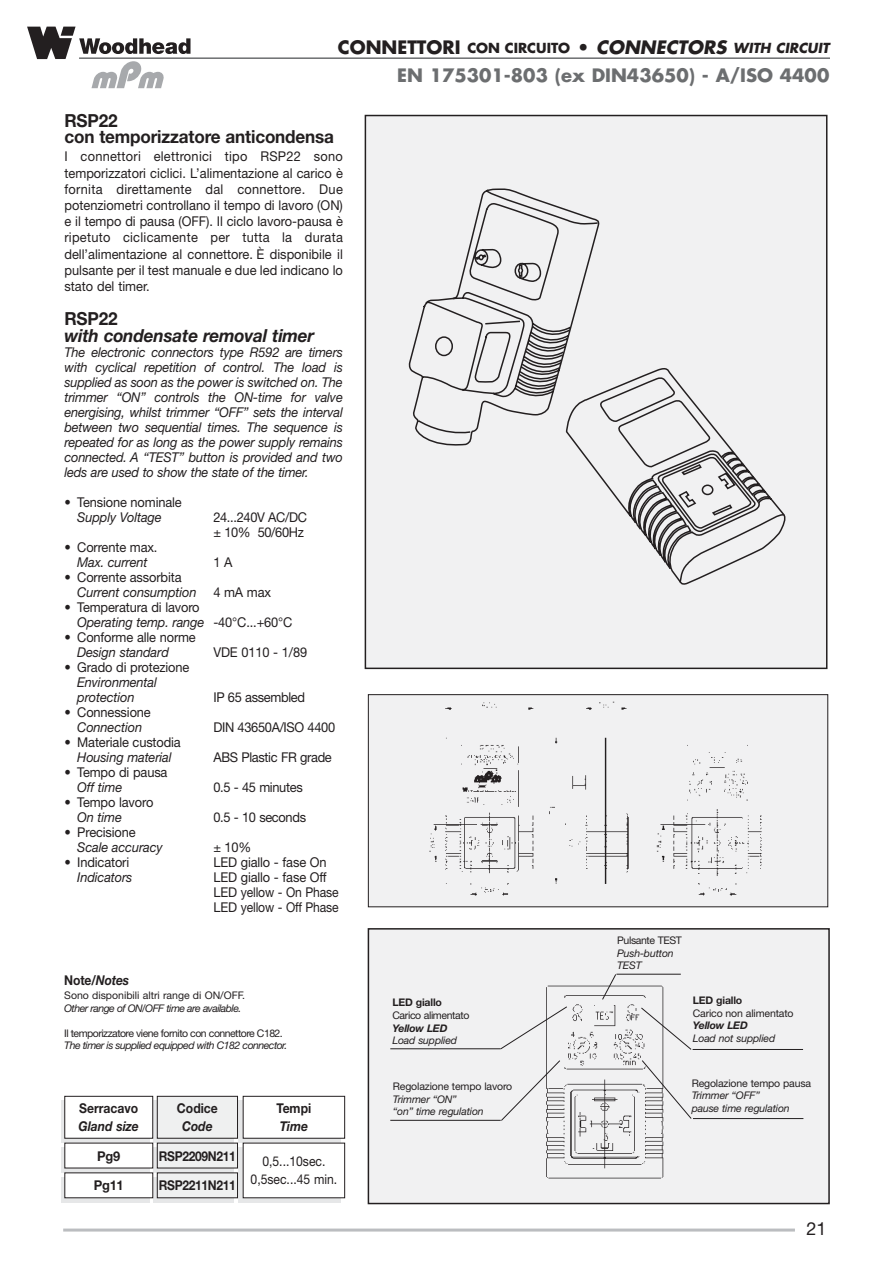
<style>
.page{position:relative;width:893px;height:1277px;background:#fff}
.page>*{position:absolute;margin:0;border:0;box-sizing:border-box;transform-origin:0 0}
.t1{font:700 18px/28.5px "Futura";color:#6c6e70;text-align:right}
.t2{font:700 18px/16px "Helvetica Neue";letter-spacing:-.01em;color:#231f20;scale:.95 1}
.t3{font:italic 700 18px "Helvetica Neue";letter-spacing:-.01em;color:#231f20;scale:.95 1}
.t4{font:18px "Helvetica Neue";color:#231f20}
.t5{font:13.5px/16.2px "Helvetica Neue";letter-spacing:-.01em;color:#231f20;scale:.95 1}
.t6{font:italic 13.5px/15px "Helvetica Neue";letter-spacing:-.01em;color:#231f20;text-align:justify;scale:.95 1}
.t7{font:13.5px/18px "Helvetica Neue";letter-spacing:-.01em;color:#231f20;text-align:center;scale:.9 1}
.t8{font:700 13.5px "Helvetica Neue";letter-spacing:-.025em;color:#231f20;scale:.89 1}
.t9{font:700 13.5px "Helvetica Neue";letter-spacing:-.025em;color:#231f20;scale:.9 1}
.t10{font:italic 700 13.5px "Helvetica Neue";color:#231f20;scale:.9 1}
.t11{font:700 13.5px "Helvetica Neue";color:#231f20;scale:.9 1}
.t12{font:700 13.5px "Helvetica Neue";letter-spacing:-.025em;color:#231f20;scale:.95 1}
.t13{font:italic 10.5px/12.6px "Helvetica Neue";letter-spacing:-.015em;color:#231f20}
.t14{font:10.5px "Helvetica Neue";letter-spacing:-.015em;color:#231f20}
.t15{font:italic 10.5px "Helvetica Neue";letter-spacing:-.05em;color:#231f20}
.t16{font:10.5px "Helvetica Neue";letter-spacing:-.05em;color:#231f20}
.t17{font:10.5px "Helvetica Neue";letter-spacing:-.035em;color:#231f20}
.t18{font:700 10.5px "Helvetica Neue";letter-spacing:-.015em;color:#231f20}
.t19{font:italic 700 10.5px "Helvetica Neue";letter-spacing:-.015em;color:#231f20}
.s1{color:#231f20}
.s2{font-size:13.5px;color:#231f20}
.s3{font-style:italic;color:#231f20}
.s4{font-style:italic;font-size:13.5px;color:#231f20}
.s5{font-style:italic}
</style>
<div class="page">
<hr style="left:63px;top:1228px;width:732px;height:3px;background:#bbbdc0">
<hr style="left:79px;top:57px;width:750px;height:2px;background:#6c6e70">
<svg style="left:27px;top:27px;width:163px;height:61px"></svg>
<div style="left:368px;top:928px;width:461px;height:275px;background:#f1f1f2"></div>
<div style="left:367px;top:928px;width:462px;height:276px;border:2px solid #231f20"></div>
<img style="left:516px;top:985px;width:155px;height:217px">
<svg style="left:153px;top:1100px;width:80px;height:42px"></svg>
<svg style="left:238px;top:1100px;width:103px;height:42px"></svg>
<div style="left:243px;top:1096px;width:101px;height:42px;background:#fff"></div>
<div style="left:243px;top:1096px;width:102px;height:42px;border:1px solid #231f20"></div>
<div style="left:157px;top:1096px;width:80px;height:42px;background:#eff0f0"></div>
<div style="left:157px;top:1096px;width:81px;height:42px;border:1px solid #231f20"></div>
<div style="left:153px;top:1147px;width:80px;height:25px;background:linear-gradient(to right,#e6e7e8,#e6e7e8)"></div>
<svg style="left:238px;top:1147px;width:103px;height:55px"></svg>
<svg style="left:61px;top:1100px;width:88px;height:42px"></svg>
<div style="left:65px;top:1096px;width:88px;height:42px;background:#fff"></div>
<div style="left:64px;top:1096px;width:89px;height:42px;border:1px solid #231f20"></div>
<div style="left:61px;top:1147px;width:89px;height:25px;background:linear-gradient(to right,#e6e7e8,#e6e7e8)"></div>
<div style="left:65px;top:1143px;width:88px;height:25px;background:#fff"></div>
<div style="left:243px;top:1143px;width:101px;height:54px;background:#fff"></div>
<svg style="left:153px;top:1176px;width:80px;height:26px"></svg>
<svg style="left:61px;top:1177px;width:89px;height:25px"></svg>
<div style="left:65px;top:1172px;width:88px;height:25px;background:#fff"></div>
<div style="left:368px;top:694px;width:459px;height:212px;background:#f1f1f2"></div>
<img style="left:429px;top:701px;width:333px;height:195px">
<div style="left:368px;top:694px;width:460px;height:213px;border:1px solid #231f20"></div>
<div style="left:365px;top:115px;width:461px;height:553px;background:#f1f1f2"></div>
<svg style="left:408px;top:188px;width:191px;height:258px"></svg>
<svg style="left:475px;top:253px;width:124px;height:193px"></svg>
<svg style="left:565px;top:366px;width:221px;height:219px"></svg>
<div style="left:364px;top:115px;width:463px;height:554px;border:2px solid #231f20"></div>
<hr style="left:390px;top:1048px;width:110px;height:1px;background:#231f20">
<hr style="left:692px;top:1049px;width:111px;height:1px;background:#231f20">
<hr style="left:693px;top:1118px;width:110px;height:1px;background:#231f20">
<hr style="left:390px;top:1120px;width:110px;height:1px;background:#231f20">
<hr style="left:616px;top:974px;width:64px;height:1px;background:#231f20">
<div style="left:157px;top:1143px;width:80px;height:25px;background:#eff0f0"></div>
<div style="left:157px;top:1172px;width:80px;height:25px;background:#eff0f0"></div>
<svg style="left:500px;top:1006px;width:67px;height:43px"></svg>
<svg style="left:640px;top:1007px;width:51px;height:43px"></svg>
<svg style="left:641px;top:1060px;width:50px;height:59px"></svg>
<svg style="left:602px;top:974px;width:14px;height:26px"></svg>
<svg style="left:500px;top:1060px;width:60px;height:61px"></svg>
<h1 class="t1" style="left:338px;top:34px;width:493px"><span class="s1">CONNETTORI</span> <span class="s2">CON CIRCUITO</span> <span class="s1">•</span> <span class="s3">CONNECTORS</span> <span class="s4">WITH CIRCUIT<br></span>EN 175301-803 (ex DIN43650) - A/ISO 4400</h1>
<h1 class="t2" style="left:64px;top:114px;width:285px">RSP22<br>con temporizzatore anticondensa</h1>
<p class="t5" style="left:64px;top:150px;width:294px;text-align:justify">I connettori elettronici tipo RSP22 sono temporizzatori ciclici. L’alimentazione al carico è fornita direttamente dal connettore. Due potenziometri controllano il tempo di lavoro (ON) e il tempo di pausa (OFF). Il ciclo lavoro-pausa è ripetuto ciclicamente per tutta la durata dell’alimentazione al connettore. È disponibile il pulsante per il test manuale e due led indicano lo stato del timer.</p>
<h1 class="t2" style="left:64px;top:312px;width:57px">RSP22</h1>
<h1 class="t3" style="left:64px;top:329px;width:264px">with condensate removal timer</h1>
<p class="t6" style="left:64px;top:345px;width:294px">The electronic connectors type R592 are timers with cyclical repetition of control. The load is supplied as soon as the power is switched on. The trimmer “ON” controls the ON-time for valve energising, whilst trimmer “OFF” sets the interval between two sequential times. The sequence is repeated for as long as the power supply remains connected. A “TEST” button is provided and two leds are used to show the state of the timer.</p>
<p class="t5" style="left:64px;top:495px;width:125px">• Tensione nominale</p>
<p class="t6" style="left:77px;top:510px;width:90px">Supply Voltage</p>
<p class="t5" style="left:213px;top:510px;width:100px;line-height:15px">24...240V AC/DC ± 10% 50/60Hz</p>
<p class="t5" style="left:64px;top:540px;width:99px">• Corrente max.</p>
<p class="t6" style="left:77px;top:555px;width:76px">Max. current</p>
<p class="t5" style="left:213px;top:555px;width:22px">1 A</p>
<p class="t5" style="left:77px;top:570px;width:206px;line-height:15px;text-indent:-13px">• Corrente assorbita<br><span class="s5">Current consumption</span> 4 mA max</p>
<p class="t5" style="left:77px;top:600px;width:228px;line-height:15px;text-indent:-13px">• Temperatura di lavoro<br><span class="s5">Operating temp. range</span> -40°C...+60°C</p>
<p class="t5" style="left:64px;top:630px;width:140px">• Conforme alle norme</p>
<p class="t6" style="left:77px;top:645px;width:98px">Design standard</p>
<p class="t5" style="left:213px;top:645px;width:100px">VDE 0110 - 1/89</p>
<p class="t5" style="left:64px;top:660px;width:133px">• Grado di protezione</p>
<p class="t6" style="left:77px;top:675px;width:85px">Environmental protection</p>
<p class="t5" style="left:213px;top:690px;width:98px">IP 65 assembled</p>
<p class="t5" style="left:64px;top:705px;width:92px">• Connessione</p>
<p class="t6" style="left:77px;top:720px;width:70px">Connection</p>
<p class="t5" style="left:213px;top:720px;width:130px">DIN 43650A/ISO 4400</p>
<p class="t5" style="left:64px;top:735px;width:124px">• Materiale custodia</p>
<p class="t6" style="left:77px;top:750px;width:101px">Housing material</p>
<p class="t5" style="left:213px;top:750px;width:126px">ABS Plastic FR grade</p>
<p class="t5" style="left:64px;top:765px;width:110px">• Tempo di pausa</p>
<p class="t6" style="left:77px;top:780px;width:49px">Off time</p>
<p class="t5" style="left:213px;top:780px;width:96px">0.5 - 45 minutes</p>
<p class="t5" style="left:64px;top:795px;width:95px">• Tempo lavoro</p>
<p class="t6" style="left:77px;top:810px;width:49px">On time</p>
<p class="t5" style="left:213px;top:810px;width:99px">0.5 - 10 seconds</p>
<p class="t5" style="left:64px;top:825px;width:76px">• Precisione</p>
<p class="t6" style="left:77px;top:840px;width:91px">Scale accuracy</p>
<p class="t5" style="left:213px;top:840px;width:41px">± 10%</p>
<p class="t5" style="left:64px;top:855px;width:70px">• Indicatori</p>
<p class="t5" style="left:213px;top:855px;width:121px">LED giallo - fase On</p>
<p class="t6" style="left:77px;top:870px;width:60px">Indicators</p>
<p class="t5" style="left:213px;top:870px;width:133px;line-height:15px">LED giallo - fase Off<br>LED yellow - On Phase<br>LED yellow - Off Phase</p>
<p class="t9" style="left:64px;top:975px;width:74px">Note/<span class="s5">Notes</span></p>
<p class="t14" style="left:64px;top:991px;width:182px">Sono disponibili altri range di ON/OFF.</p>
<p class="t15" style="left:64px;top:1004px;width:179px">Other range of ON/OFF time are available.</p>
<p class="t16" style="left:64px;top:1029px;width:220px">Il temporizzatore viene fornito con connettore C182.</p>
<p class="t15" style="left:64px;top:1042px;width:224px">The timer is supplied equipped with C182 connector.</p>
<p class="t11" style="left:79px;top:1103px;width:67px">Serracavo</p>
<p class="t10" style="left:78px;top:1121px;width:69px">Gland size</p>
<p class="t12" style="left:97px;top:1150px;width:26px">Pg9</p>
<p class="t7" style="left:250px;top:1153px;width:98px">0,5...10sec.<br>0,5sec...45 min.</p>
<p class="t9" style="left:177px;top:1103px;width:47px">Codice</p>
<p class="t10" style="left:182px;top:1121px;width:35px">Code</p>
<p class="t9" style="left:276px;top:1103px;width:40px">Tempi</p>
<p class="t10" style="left:280px;top:1121px;width:33px">Time</p>
<p class="t8" style="left:159px;top:1150px;width:88px">RSP2209N211</p>
<p class="t8" style="left:159px;top:1180px;width:88px">RSP2211N211</p>
<p class="t12" style="left:94px;top:1180px;width:33px">Pg11</p>
<p class="t18" style="left:392px;top:999px;width:51px">LED giallo</p>
<p class="t17" style="left:392px;top:1011px;width:79px">Carico alimentato</p>
<p class="t19" style="left:392px;top:1024px;width:57px">Yellow LED</p>
<p class="t13" style="left:392px;top:1035px;width:66px">Load supplied</p>
<p class="t14" style="left:393px;top:1082px;width:121px">Regolazione tempo lavoro</p>
<p class="t13" style="left:393px;top:1093px;width:92px">Trimmer “ON”<br>“on” time regulation</p>
<p class="t17" style="left:617px;top:936px;width:66px">Pulsante TEST</p>
<p class="t13" style="left:617px;top:947px;width:58px">Push-button<br>TEST</p>
<p class="t18" style="left:692px;top:996px;width:51px">LED giallo</p>
<p class="t14" style="left:692px;top:1009px;width:102px">Carico non alimentato</p>
<p class="t19" style="left:692px;top:1021px;width:57px">Yellow LED</p>
<p class="t13" style="left:692px;top:1032px;width:84px">Load not supplied</p>
<p class="t14" style="left:691px;top:1079px;width:121px">Regolazione tempo pausa</p>
<p class="t13" style="left:691px;top:1090px;width:100px">Trimmer “OFF” pause time regulation</p>
<h1 class="t4" style="left:806px;top:1222px;width:22px">21</h1>
</div>
